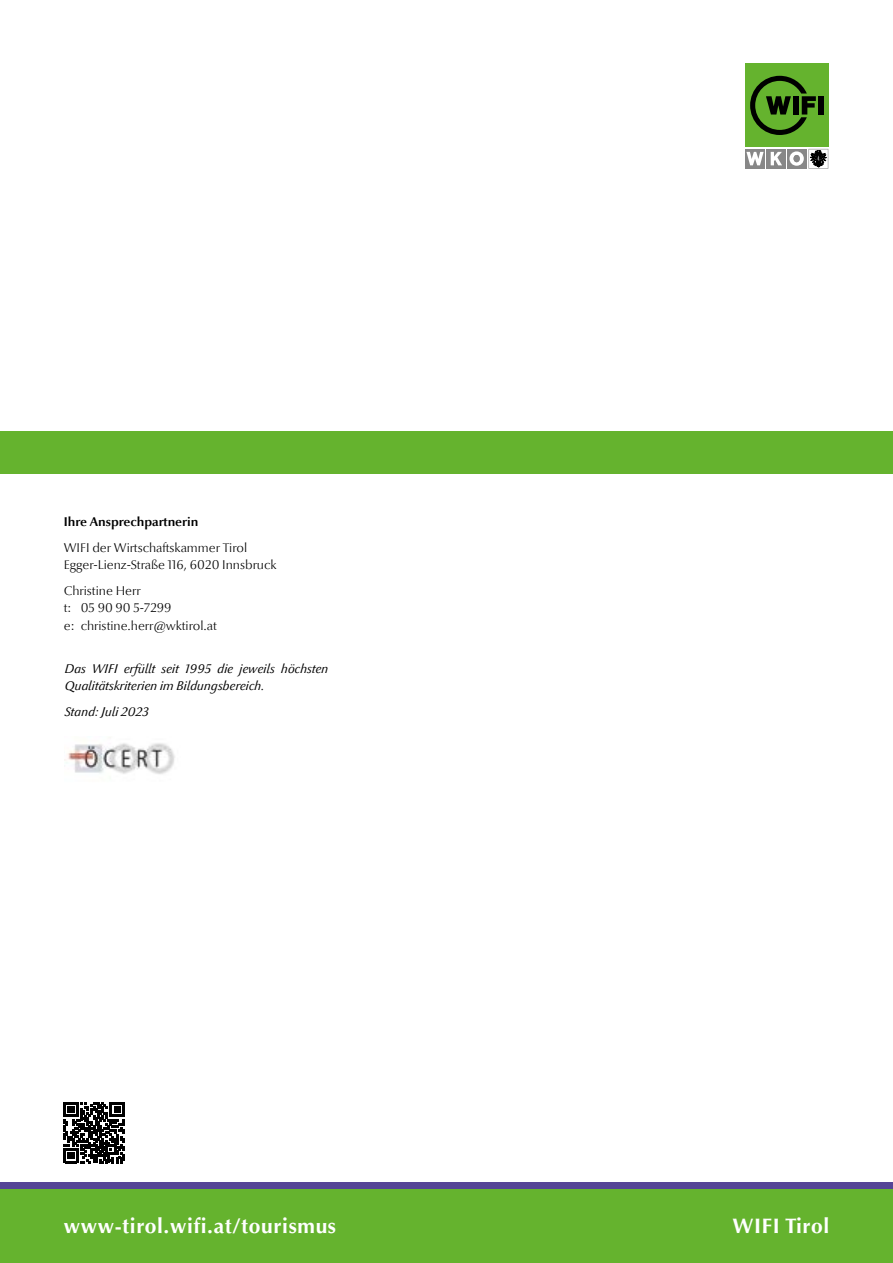
<style>
.page{position:relative;width:893px;height:1263px;background:#fff}
.page>*{position:absolute;margin:0;border:0;box-sizing:border-box;transform-origin:0 0}
.t1{font:700 21px "Optima";letter-spacing:.03em;color:#fff}
.t2{font:300 12.75px/17.2px "Optima Nova LT";color:#000}
.t3{font:italic 12.75px/17.2px "Optima Nova LT";color:#000}
.t4{font:700 12.75px "Optima Nova LT";color:#000}
</style>
<div class="page">
<div style="left:0;top:1188px;width:893px;height:75px;background:#65b32e"></div>
<div style="left:0;top:1182px;width:893px;height:6px;background:#554596"></div>
<div style="left:0;top:431px;width:893px;height:43px;background:#65b32e"></div>
<div style="left:787px;top:149px;width:20px;height:20px;background:#878787"></div>
<div style="left:745px;top:64px;width:83px;height:83px;background:#65b32e"></div>
<div style="left:766px;top:149px;width:20px;height:20px;background:#878787"></div>
<svg style="left:771px;top:152px;width:11px;height:13px"></svg>
<div style="left:745px;top:149px;width:20px;height:20px;background:#878787"></div>
<svg style="left:746px;top:152px;width:18px;height:13px"></svg>
<div style="left:818px;top:96px;width:5px;height:19px;background:#000"></div>
<svg style="left:750px;top:76px;width:66px;height:59px"></svg>
<svg style="left:789px;top:149px;width:39px;height:20px"></svg>
<img style="left:65px;top:743px;width:110px;height:31px">
<svg style="left:64px;top:1102px;width:60px;height:61px"></svg>
<p class="t4" style="left:64px;top:514px;width:136px">Ihre Ansprechpartnerin</p>
<p class="t2" style="left:64px;top:539px;width:214px">WIFI der Wirtschaftskammer Tirol<br>Egger-Lienz-Straße 116, 6020 Innsbruck</p>
<p class="t2" style="left:64px;top:582px;width:155px">Christine Herr<br>t: 05 90 90 5-7299<br>e: christine.herr@wktirol.at</p>
<p class="t3" style="left:65px;top:660px;width:265px">Das WIFI erfüllt seit 1995 die jeweils höchsten<br>Qualitätskriterien im Bildungsbereich.</p>
<p class="t3" style="left:65px;top:703px;width:86px">Stand: Juli 2023</p>
<h1 class="t1" style="left:64px;top:1213px;width:274px">www-tirol.wifi.at/tourismus</h1>
<h1 class="t1" style="left:732px;top:1213px;width:98px">WIFI Tirol</h1>
</div>
